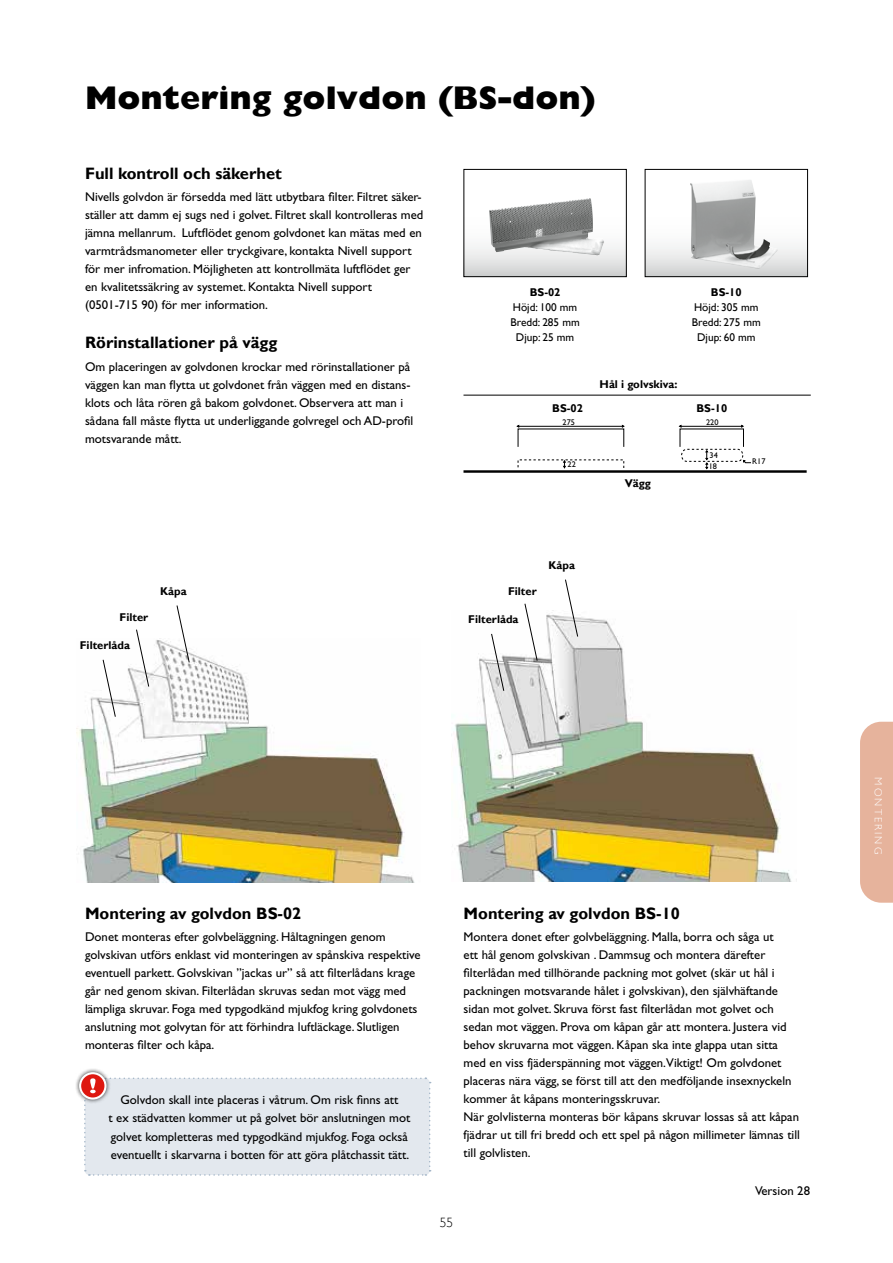
<style>
.page{position:relative;width:893px;height:1263px;background:#fff}
.page>*{position:absolute;margin:0;border:0;box-sizing:border-box;transform-origin:0 0}
.t1{font:800 33px "Gill Sans";color:#000}
.t2{font:700 16.5px "Gill Sans";color:#000}
.t3{font:300 13.5px "Gill Sans";color:#000}
.t4{font:12.75px/18px "Gill Sans";color:#000}
.t5{font:700 11.25px "Gill Sans";color:#000}
.t6{font:11.25px/15px "Gill Sans";color:#000;text-align:center}
.t7{font:300 10.5px "Gill Sans";letter-spacing:.2em;color:#fff}
.t8{font:8.25px "Gill Sans";color:#000}
</style>
<div class="page">
<div style="left:860px;top:722px;width:33px;height:181px;background:#e6b39c"></div>
<img style="left:77px;top:638px;width:337px;height:244px">
<svg style="left:103px;top:659px;width:13px;height:58px"></svg>
<svg style="left:136px;top:629px;width:13px;height:58px"></svg>
<svg style="left:177px;top:605px;width:13px;height:58px"></svg>
<img style="left:454px;top:614px;width:337px;height:267px">
<svg style="left:491px;top:633px;width:13px;height:58px"></svg>
<svg style="left:524px;top:603px;width:14px;height:58px"></svg>
<svg style="left:565px;top:579px;width:13px;height:58px"></svg>
<div style="left:75px;top:1068px;width:36px;height:36px;background:#000;opacity:.75"></div>
<svg style="left:80px;top:1073px;width:25px;height:25px"></svg>
<div style="left:79px;top:1072px;width:28px;height:27px;border:2px solid #fff;border-radius:50%"></div>
<div style="left:83px;top:1077px;width:348px;height:99px;background:#e3e8ee"></div>
<svg style="left:465px;top:198px;width:160px;height:77px"></svg>
<div style="left:463px;top:169px;width:164px;height:108px;border:1px solid #000"></div>
<svg style="left:647px;top:246px;width:159px;height:29px"></svg>
<div style="left:645px;top:169px;width:163px;height:108px;border:1px solid #000"></div>
<img style="left:489px;top:200px;width:115px;height:55px">
<img style="left:690px;top:180px;width:88px;height:89px">
<hr style="left:463px;top:470px;width:344px;height:3px;background:#000">
<svg style="left:516px;top:425px;width:235px;height:44px"></svg>
<hr style="left:463px;top:395px;width:348px;height:1px;background:#000">
<h1 class="t1" style="left:85px;top:79px;width:512px">Montering golvdon (BS-don)</h1>
<p class="t2" style="left:85px;top:164px;width:198px">Full kontroll och säkerhet</p>
<p class="t4" style="left:85px;top:188px;width:340px">Nivells golvdon är försedda med lätt utbytbara filter. Filtret säker&shy;ställer att damm ej sugs ned i golvet. Filtret skall kontrolleras med jämna mellanrum. Luftflödet genom golvdonet kan mätas med en varmtrådsmanometer eller tryckgivare, kontakta Nivell support för mer infromation. Möjligheten att kontrollmäta luftflödet ger en kvalitetssäkring av systemet. Kontakta Nivell support (0501-715 90) för mer information.</p>
<p class="t2" style="left:85px;top:333px;width:194px">Rörinstallationer på vägg</p>
<p class="t4" style="left:85px;top:357px;width:330px">Om placeringen av golvdonen krockar med rörinstallationer på väggen kan man flytta ut golvdonet från väggen med en distans&shy;klots och låta rören gå bakom golvdonet. Observera att man i sådana fall måste flytta ut underliggande golvregel och AD-profil motsvarande mått.</p>
<p class="t5" style="left:120px;top:611px;width:30px">Filter</p>
<p class="t5" style="left:80px;top:639px;width:52px">Filterlåda</p>
<p class="t5" style="left:160px;top:584px;width:28px">Kåpa</p>
<p class="t5" style="left:530px;top:285px;width:32px">BS-02</p>
<p class="t6" style="left:511px;top:299px;width:71px">Höjd: 100 mm<br>Bredd: 285 mm<br>Djup: 25 mm</p>
<p class="t5" style="left:600px;top:378px;width:79px">Hål i golvskiva:</p>
<p class="t5" style="left:711px;top:285px;width:32px">BS-10</p>
<p class="t6" style="left:692px;top:299px;width:71px">Höjd: 305 mm<br>Bredd: 275 mm<br>Djup: 60 mm</p>
<p class="t5" style="left:552px;top:401px;width:32px">BS-02</p>
<p class="t5" style="left:696px;top:401px;width:32px">BS-10</p>
<p class="t8" style="left:563px;top:417px;width:14px">275</p>
<p class="t8" style="left:568px;top:460px;width:10px">22</p>
<p class="t5" style="left:625px;top:476px;width:28px">Vägg</p>
<p class="t8" style="left:706px;top:417px;width:14px">220</p>
<p class="t8" style="left:709px;top:461px;width:10px">18</p>
<p class="t8" style="left:710px;top:451px;width:10px">34</p>
<p class="t8" style="left:752px;top:457px;width:15px">R17</p>
<p class="t5" style="left:508px;top:585px;width:30px">Filter</p>
<p class="t5" style="left:468px;top:613px;width:52px">Filterlåda</p>
<p class="t5" style="left:549px;top:559px;width:28px">Kåpa</p>
<p class="t2" style="left:85px;top:903px;width:218px">Montering av golvdon BS-02</p>
<p class="t4" style="left:85px;top:928px;width:337px">Donet monteras efter golvbeläggning. Håltagningen genom golvskivan utförs enklast vid monteringen av spånskiva respektive eventuell parkett. Golvskivan ”jackas ur” så att filterlådans krage går ned genom skivan. Filterlådan skruvas sedan mot vägg med lämpliga skruvar. Foga med typgodkänd mjukfog kring golvdonets anslutning mot golvytan för att förhindra luftläckage. Slutligen monteras filter och kåpa.</p>
<p class="t4" style="left:109px;top:1091px;width:303px;text-align:center">Golvdon skall inte placeras i våtrum. Om risk finns att<br>t ex städvatten kommer ut på golvet bör anslutningen mot golvet kompletteras med typgodkänd mjukfog. Foga också eventuellt i skarvarna i botten för att göra plåtchassit tätt.</p>
<p class="t3" style="left:440px;top:1215px;width:15px">55</p>
<p class="t2" style="left:464px;top:903px;width:218px">Montering av golvdon BS-10</p>
<p class="t4" style="left:464px;top:928px;width:338px">Montera donet efter golvbeläggning. Malla, borra och såga ut<br>ett hål genom golvskivan . Dammsug och montera därefter filterlådan med tillhörande packning mot golvet (skär ut hål i packningen motsvarande hålet i golvskivan), den självhäftande sidan mot golvet. Skruva först fast filterlådan mot golvet och sedan mot väggen. Prova om kåpan går att montera. Justera vid behov skruvarna mot väggen. Kåpan ska inte glappa utan sitta med en viss fjäderspänning mot väggen.Viktigt! Om golvdonet placeras nära vägg, se först till att den medföljande insexnyckeln kommer åt kåpans monteringsskruvar.<br>När golvlisterna monteras bör kåpans skruvar lossas så att kåpan fjädrar ut till fri bredd och ett spel på någon millimeter lämnas till till golvlisten.</p>
<p class="t4" style="left:755px;top:1181px;width:56px">Version 28</p>
<p class="t7" style="left:884px;top:777px;width:78px;rotate:90deg">MONTERING</p>
</div>
